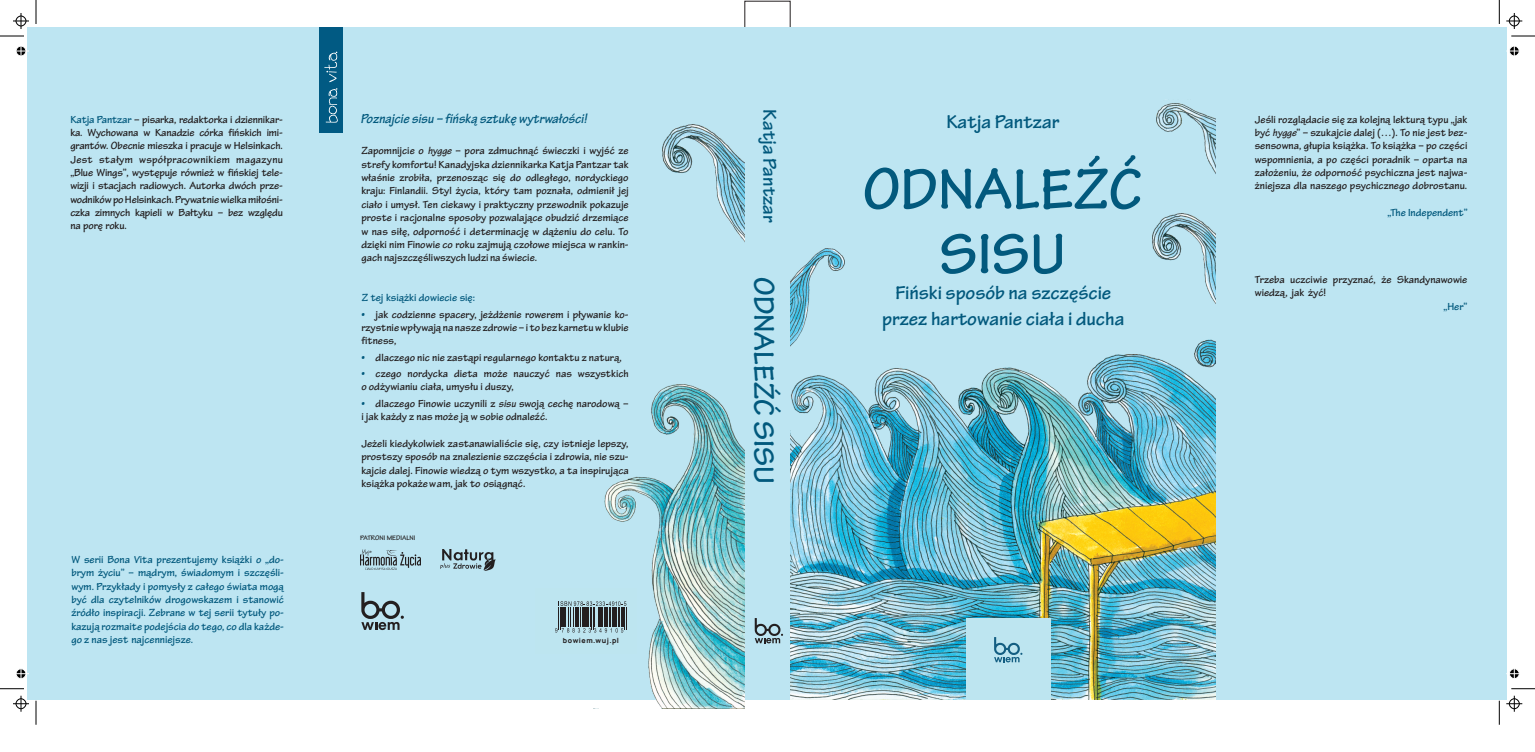
<style>
.page{position:relative;width:1535px;height:752px;background:#fff}
.page>*{position:absolute;margin:0;border:0;box-sizing:border-box;transform-origin:0 0}
.t1{font:700 60.5px/64.6px "Tekton Pro";color:#02597d;text-align:center}
.t2{font:700 30px "Tekton Pro";color:#02597d}
.t3{font:700 20px/26.1px "Tekton Pro";color:#02597d;text-align:center}
.t4{font:italic 700 14.1px "Tekton Pro";color:#02597d}
.t5{font:700 11px/13.3px "Tekton Pro";color:#231f20;text-align:justify}
.t6{font:700 11px/13.3px "Tekton Pro";color:#02597d}
.t7{font:700 7px "Tekton Pro";color:#231f20}
.t8{font:800 7px "Manrope";letter-spacing:.075em;color:#231f20}
.s1{color:#02597d}
.s2{font-style:italic}
</style>
<div class="page">
<div style="left:27px;top:27px;width:1480px;height:672px;background:#bde5f2"></div>
<img style="left:790px;top:354px;width:425px;height:345px">
<img style="left:1156px;top:103px;width:59px;height:70px">
<img style="left:1153px;top:214px;width:62px;height:89px">
<img style="left:1194px;top:339px;width:21px;height:51px">
<img style="left:790px;top:248px;width:54px;height:114px">
<img style="left:662px;top:124px;width:83px;height:118px">
<div style="left:319px;top:27px;width:24px;height:105px;background:#015a83"></div>
<svg style="left:326px;top:88px;width:12px;height:34px"></svg>
<svg style="left:324px;top:51px;width:13px;height:31px"></svg>
<img style="left:360px;top:549px;width:61px;height:20px">
<img style="left:441px;top:549px;width:54px;height:20px">
<img style="left:593px;top:384px;width:152px;height:323px">
<svg style="left:0;top:688px;width:24px;height:1px"></svg>
<svg style="left:36px;top:700px;width:1px;height:24px"></svg>
<svg style="left:0;top:36px;width:24px;height:1px"></svg>
<svg style="left:36px;top:0;width:1px;height:24px"></svg>
<svg style="left:1511px;top:36px;width:24px;height:1px"></svg>
<svg style="left:1499px;top:0;width:1px;height:24px"></svg>
<svg style="left:1511px;top:688px;width:24px;height:1px"></svg>
<svg style="left:1499px;top:700px;width:1px;height:24px"></svg>
<svg style="left:13px;top:695px;width:16px;height:16px"></svg>
<svg style="left:13px;top:13px;width:16px;height:16px"></svg>
<svg style="left:1506px;top:13px;width:16px;height:16px"></svg>
<svg style="left:1506px;top:695px;width:16px;height:16px"></svg>
<svg style="left:16px;top:669px;width:13px;height:10px"></svg>
<svg style="left:16px;top:46px;width:13px;height:10px"></svg>
<svg style="left:1506px;top:46px;width:13px;height:10px"></svg>
<svg style="left:1506px;top:668px;width:14px;height:11px"></svg>
<div style="left:966px;top:617px;width:84px;height:82px;background:#bde5f0"></div>
<svg style="left:994px;top:637px;width:28px;height:25px"></svg>
<svg style="left:361px;top:592px;width:43px;height:37px"></svg>
<svg style="left:755px;top:618px;width:28px;height:25px"></svg>
<div style="left:535px;top:587px;width:101px;height:66px;background:#bde5f0"></div>
<svg style="left:555px;top:601px;width:72px;height:32px"></svg>
<p class="t5" style="left:70px;top:113px;width:214px"><span class="s1">Katja Pantzar</span> – pisarka, redaktorka i dziennikar-</p>
<p class="t4" style="left:360px;top:110px;width:228px">Poznajcie sisu – fińską sztukę wytrwałości!</p>
<p class="t5" style="left:70px;top:126px;width:214px">ka. Wychowana w Kanadzie córka fińskich imi&shy;grantów. Obecnie mieszka i pracuje w Helsinkach.<br>Jest stałym współpracownikiem magazynu „Blue Wings”, występuje również w fińskiej tele&shy;wizji i stacjach radiowych. Autorka dwóch prze&shy;wodników po Helsinkach. Prywatnie wielka miłośni&shy;czka zimnych kąpieli w Bałtyku – bez względu na porę roku.</p>
<p class="t5" style="left:361px;top:144px;width:269px">Zapomnijcie o <span class="s2">hygge</span> – pora zdmuchnąć świeczki i wyjść ze strefy komfortu! Kanadyjska dziennikarka Katja Pantzar tak właśnie zrobiła, przenosząc się do odległego, nordyckiego kraju: Finlandii. Styl życia, który tam poznała, odmienił jej ciało i umysł. Ten ciekawy i praktyczny przewodnik pokazuje proste i racjonalne sposoby pozwalające obudzić drzemiące w nas siłę, odporność i determinację w dążeniu do celu. To dzięki nim Finowie co roku zajmują czołowe miejsca w rankin&shy;gach najszczęśliwszych ludzi na świecie.</p>
<p class="t6" style="left:361px;top:290px;width:115px;line-height:16.3px">Z tej książki dowiecie się: •</p>
<p class="t6" style="left:361px;top:349px;width:5px;line-height:16.3px">• •</p>
<p class="t6" style="left:361px;top:396px;width:5px">•</p>
<p class="t5" style="left:361px;top:307px;width:269px;text-indent:14px">jak codzienne spacery, jeżdżenie rowerem i pływanie ko&shy;rzystnie wpływają na nasze zdrowie – i to bez karnetu w klubie fitness,</p>
<p class="t5" style="left:376px;top:349px;width:255px;line-height:16.3px">dlaczego nic nie zastąpi regularnego kontaktu z naturą, czego nordycka dieta może nauczyć nas wszystkich</p>
<p class="t5" style="left:376px;top:379px;width:255px;line-height:16.3px;text-indent:-14px">o odżywianiu ciała, umysłu i duszy,<br>dlaczego Finowie uczynili z <span class="s2">sisu</span> swoją cechę narodową –</p>
<p class="t5" style="left:361px;top:410px;width:188px">i jak każdy z nas może ją w sobie odnaleźć.</p>
<p class="t5" style="left:361px;top:436px;width:269px">Jeżeli kiedykolwiek zastanawialiście się, czy istnieje lepszy, prostszy sposób na znalezienie szczęścia i zdrowia, nie szu&shy;kajcie dalej. Finowie wiedzą o tym wszystko, a ta inspirująca książka pokaże wam, jak to osiągnąć.</p>
<p class="t6" style="left:71px;top:553px;width:214px;text-align:justify">W serii Bona Vita prezentujemy książki o „do&shy;brym życiu” – mądrym, świadomym i szczęśli&shy;wym. Przykłady i pomysły z całego świata mogą być dla czytelników drogowskazem i stanowić źródło inspiracji. Zebrane w tej serii tytuły po&shy;kazują rozmaite podejścia do tego, co dla każde&shy;go z nas jest najcenniejsze.</p>
<p class="t7" style="left:360px;top:533px;width:57px">PATRONI MEDIALNI</p>
<p class="t8" style="left:563px;top:635px;width:58px">bowiem.wuj.pl</p>
<h3 class="t3" style="left:782px;top:109px;width:114px;rotate:90deg">Katja Pantzar</h3>
<h2 class="t2" style="left:782px;top:277px;width:209px;rotate:90deg">ODNALEŹĆ SISU</h2>
<h3 class="t3" style="left:946px;top:109px;width:114px">Katja Pantzar</h3>
<h1 class="t1" style="left:863px;top:158px;width:281px">ODNALEŹĆ<br>SISU</h1>
<h3 class="t3" style="left:882px;top:280px;width:244px">Fiński sposób na szczęście przez hartowanie ciała i ducha</h3>
<p class="t5" style="left:1255px;top:113px;width:214px">Jeśli rozglądacie się za kolejną lekturą typu „jak być <span class="s2">hygge</span>” – szukajcie dalej (…). To nie jest bez&shy;sensowna, głupia książka. To książka – po części wspomnienia, a po części poradnik – oparta na założeniu, że odporność psychiczna jest najwa&shy;żniejsza dla naszego psychicznego dobrostanu.</p>
<p class="t6" style="left:1387px;top:206px;width:81px">„The Independent”</p>
<p class="t5" style="left:1255px;top:273px;width:214px">Trzeba uczciwie przyznać, że Skandynawowie wiedzą, jak żyć!</p>
<p class="t6" style="left:1443px;top:299px;width:25px">„Her”</p>
</div>
